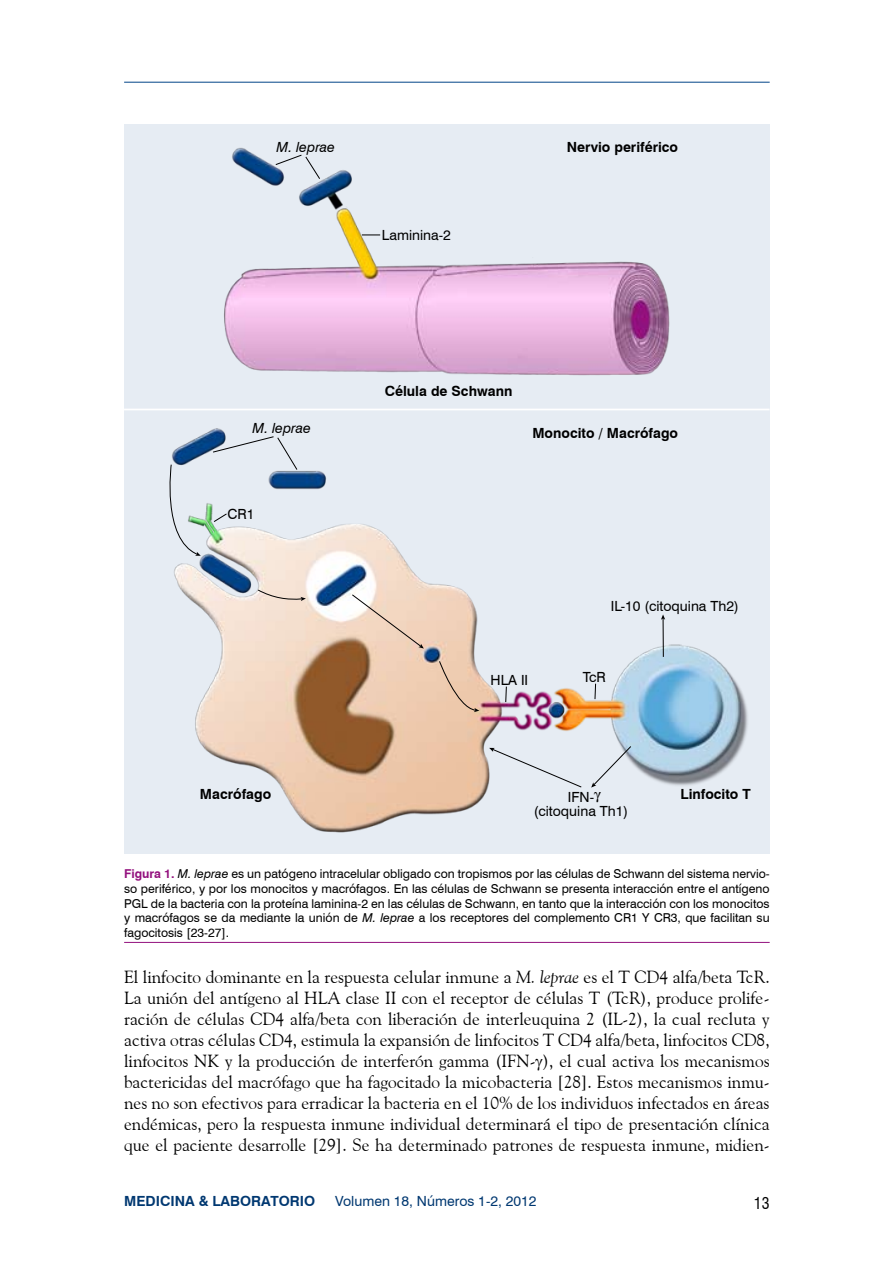
<style>
.page{position:relative;width:869px;height:1265px;background:#fff}
.page>*{position:absolute;margin:0;border:0;box-sizing:border-box;transform-origin:0 0}
.t1{font:17.5px/21px "Goudy Old Style BT";color:#000;text-align:justify}
.t2{font:condensed 15.75px "Swiss 721 BT";color:#000}
.t3{font:700 14px "Swiss 721 BT";color:#000}
.t4{font:14px/14px "Swiss 721 BT";color:#000;text-align:center}
.t5{font:14px "Swiss 721 BT";color:#003871}
.t6{font:700 14px "Swiss 721 BT";color:#003871}
.t7{font:italic 14px "Swiss 721 BT";color:#000}
.t8{font:12.25px/14.7px "Swiss 721 BT";color:#000;text-align:justify}
.s1{font-weight:700;color:#93117e}
.s2{font-style:italic}
</style>
<div class="page">
<hr style="left:124px;top:82px;width:645px;height:1px;background:#004387">
<hr style="left:124px;top:942px;width:645px;height:1px;background:#93117e">
<div style="left:124px;top:124px;width:645px;height:730px;background:#e6ecf3"></div>
<img style="left:172px;top:147px;width:576px;height:686px">
<hr style="left:124px;top:409px;width:645px;height:1px;background:#fff">
<svg style="left:274px;top:154px;width:47px;height:26px"></svg>
<svg style="left:169px;top:464px;width:32px;height:92px"></svg>
<svg style="left:257px;top:589px;width:49px;height:12px"></svg>
<svg style="left:351px;top:594px;width:72px;height:55px;background:#ead0bd"></svg>
<svg style="left:438px;top:660px;width:41px;height:52px;background:#e4c2a8"></svg>
<hr style="left:662px;top:618px;width:1px;height:39px;background:#000">
<svg style="left:660px;top:614px;width:5px;height:6px"></svg>
<svg style="left:212px;top:436px;width:86px;height:35px"></svg>
<svg style="left:489px;top:748px;width:93px;height:40px"></svg>
<svg style="left:213px;top:513px;width:14px;height:10px"></svg>
<svg style="left:504px;top:686px;width:3px;height:17px"></svg>
<svg style="left:593px;top:683px;width:3px;height:17px"></svg>
<svg style="left:362px;top:235px;width:18px;height:1px"></svg>
<svg style="left:591px;top:745px;width:40px;height:57px"></svg>
<p class="t7" style="left:276px;top:139px;width:60px">M. leprae</p>
<p class="t4" style="left:382px;top:228px;width:70px">Laminina-2</p>
<p class="t3" style="left:566px;top:138px;width:113px">Nervio periférico</p>
<p class="t7" style="left:252px;top:419px;width:60px">M. leprae</p>
<p class="t4" style="left:227px;top:506px;width:28px">CR1</p>
<p class="t3" style="left:384px;top:382px;width:129px">Célula de Schwann</p>
<p class="t3" style="left:532px;top:425px;width:147px">Monocito / Macrófago</p>
<p class="t4" style="left:610px;top:599px;width:129px">IL-10 (citoquina Th2)</p>
<p class="t4" style="left:490px;top:673px;width:39px">HLA II</p>
<p class="t4" style="left:582px;top:670px;width:24px">TcR</p>
<p class="t3" style="left:200px;top:786px;width:73px">Macrófago</p>
<p class="t3" style="left:680px;top:786px;width:72px">Linfocito T</p>
<p class="t4" style="left:533px;top:790px;width:96px">IFN-<br>(citoquina Th1)</p>
<p class="t8" style="left:124px;top:866px;width:646px"><span class="s1">Figura 1.</span> <span class="s2">M. leprae</span> es un patógeno intracelular obligado con tropismos por las células de Schwann del sistema nervio&shy;so periférico, y por los monocitos y macrófagos. En las células de Schwann se presenta interacción entre el antígeno PGL de la bacteria con la proteína laminina-2 en las células de Schwann, en tanto que la interacción con los monocitos y macrófagos se da mediante la unión de <span class="s2">M. leprae</span> a los receptores del complemento CR1 Y CR3, que facilitan su fagocitosis [23-27].</p>
<p class="t1" style="left:124px;top:966px;width:646px">El linfocito dominante en la respuesta celular inmune a <span class="s2">M. leprae</span> es el T CD4 alfa/beta TcR.<br>La unión del antígeno al HLA clase II con el receptor de células T (TcR), produce prolife&shy;ración de células CD4 alfa/beta con liberación de interleuquina 2 (IL-2), la cual recluta y activa otras células CD4, estimula la expansión de linfocitos T CD4 alfa/beta, linfocitos CD8, linfocitos NK y la producción de interferón gamma (IFN- ), el cual activa los mecanismos bactericidas del macrófago que ha fagocitado la micobacteria [28]. Estos mecanismos inmu&shy;nes no son efectivos para erradicar la bacteria en el 10% de los individuos infectados en áreas endémicas, pero la respuesta inmune individual determinará el tipo de presentación clínica que el paciente desarrolle [29]. Se ha determinado patrones de respuesta inmune, midien-</p>
<p class="t6" style="left:124px;top:1192px;width:192px">MEDICINA &amp; LABORATORIO</p>
<p class="t5" style="left:335px;top:1192px;width:203px">Volumen 18, Números 1-2, 2012</p>
<p class="t2" style="left:753px;top:1194px;width:17px">13</p>
</div>
